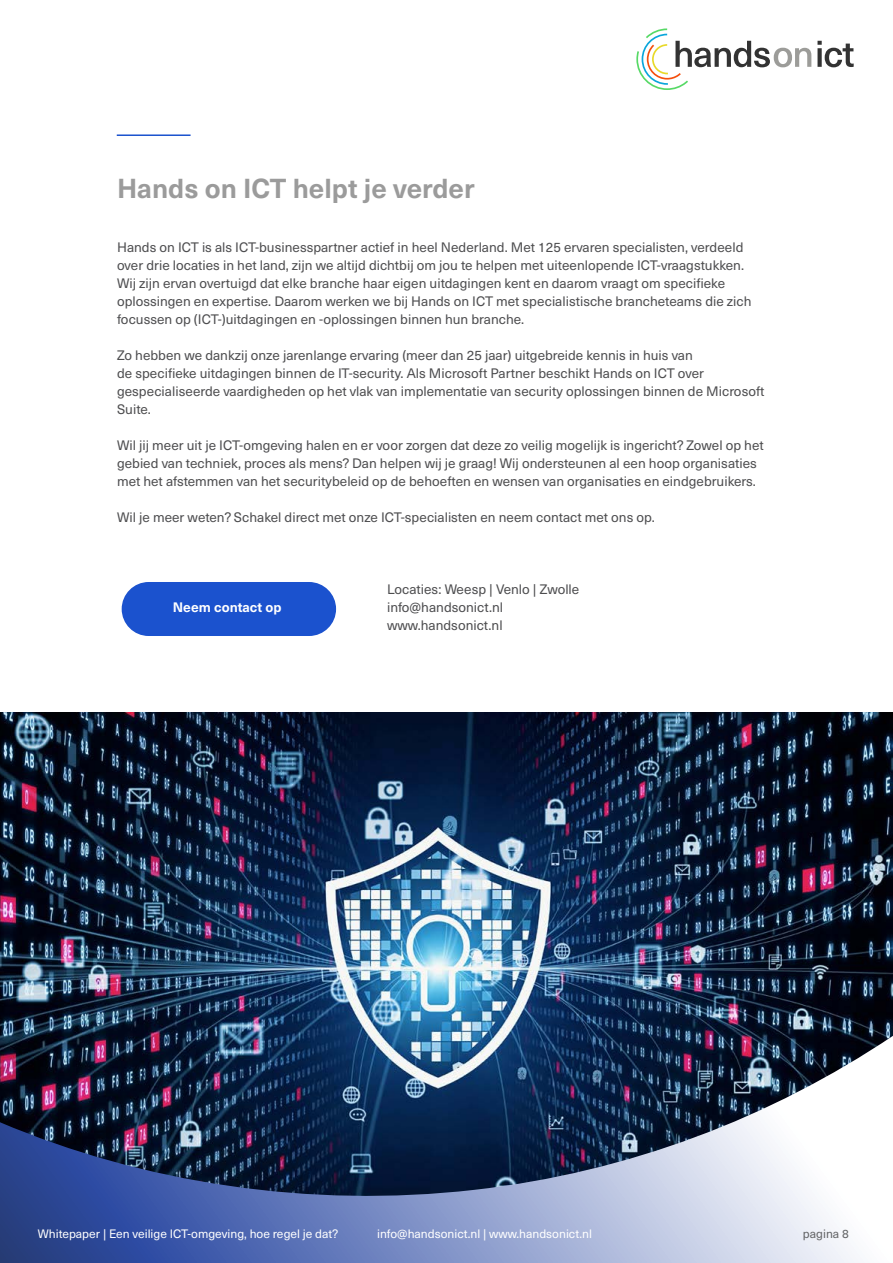
<style>
.page{position:relative;width:893px;height:1263px;background:#fff}
.page>*{position:absolute;margin:0;border:0;box-sizing:border-box;transform-origin:0 0}
.t1{font:700 27px "Neue Haas Unica W1 G";color:#9b9b9b}
.t2{font:13.5px/18px "Neue Haas Unica W1 G";color:#4d4d4f}
.t3{font:700 13.5px "Neue Haas Unica W1 G";color:#fff}
.t4{font:12px "Neue Haas Unica W1 G";color:#fff}
.t5{font:12px "Neue Haas Unica W1 G";color:#636466}
</style>
<div class="page">
<img style="left:0;top:712px;width:893px;height:324px">
<svg style="left:0;top:1036px;width:893px;height:227px;background:#58688b"></svg>
<svg style="left:817px;top:41px;width:37px;height:26px"></svg>
<svg style="left:636px;top:28px;width:175px;height:62px"></svg>
<div style="left:122px;top:582px;width:214px;height:54px;background:#1b52ce;border-radius:27px"></div>
<hr style="left:117px;top:134px;width:74px;height:2px;background:#1b52ce">
<h1 class="t1" style="left:117px;top:168px;width:359px">Hands on ICT helpt je verder</h1>
<p class="t2" style="left:117px;top:237px;width:636px">Hands on ICT is als ICT-businesspartner actief in heel Nederland. Met 125 ervaren specialisten, verdeeld over drie locaties in het land, zijn we altijd dichtbij om jou te helpen met uiteenlopende ICT-vraagstukken.<br>Wij zijn ervan overtuigd dat elke branche haar eigen uitdagingen kent en daarom vraagt om specifieke oplossingen en expertise. Daarom werken we bij Hands on ICT met specialistische brancheteams die zich focussen op (ICT-)uitdagingen en -oplossingen binnen hun branche.</p>
<p class="t2" style="left:117px;top:345px;width:649px">Zo hebben we dankzij onze jarenlange ervaring (meer dan 25 jaar) uitgebreide kennis in huis van<br>de specifieke uitdagingen binnen de IT-security. Als Microsoft Partner beschikt Hands on ICT over gespecialiseerde vaardigheden op het vlak van implementatie van security oplossingen binnen de Microsoft Suite.</p>
<p class="t2" style="left:117px;top:435px;width:648px">Wil jij meer uit je ICT-omgeving halen en er voor zorgen dat deze zo veilig mogelijk is ingericht? Zowel op het gebied van techniek, proces als mens? Dan helpen wij je graag! Wij ondersteunen al een hoop organisaties met het afstemmen van het securitybeleid op de behoeften en wensen van organisaties en eindgebruikers.</p>
<p class="t2" style="left:117px;top:507px;width:539px">Wil je meer weten? Schakel direct met onze ICT-specialisten en neem contact met ons op.</p>
<p class="t3" style="left:173px;top:597px;width:110px">Neem contact op</p>
<p class="t2" style="left:387px;top:579px;width:194px">Locaties: Weesp | Venlo | Zwolle info@handsonict.nl www.handsonict.nl</p>
<p class="t4" style="left:38px;top:1225px;width:302px">Whitepaper | Een veilige ICT-omgeving, hoe regel je dat?</p>
<p class="t4" style="left:377px;top:1225px;width:216px">info@handsonict.nl | www.handsonict.nl</p>
<p class="t5" style="left:803px;top:1225px;width:47px">pagina 8</p>
</div>
